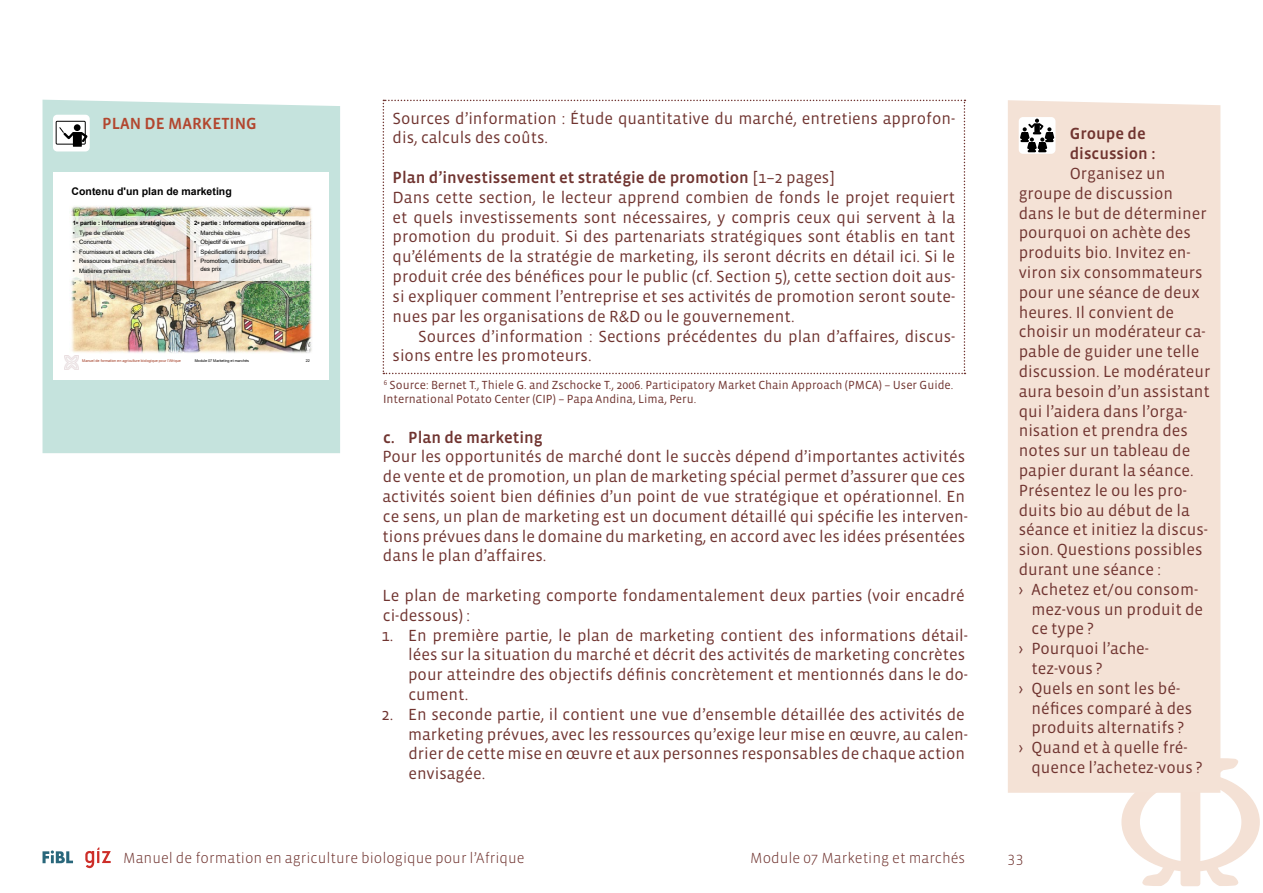
<style>
.page{position:relative;width:1263px;height:893px;background:#fff}
.page>*{position:absolute;margin:0;border:0;box-sizing:border-box;transform-origin:0 0}
.t1{font:16.5px/19.8px "Vista Sans OT";color:#703430}
.t2{font:500 16.5px/19.8px "Vista Sans OT";color:#703430}
.t3{font:500 16.5px "Vista Sans OT";color:#b2462e}
.t4{font:300 15px "Vista Sans OT";color:#703430}
.t5{font:12px/14.4px "Vista Sans OT";color:#703430}
.t6{font:700 10.5px "Arial";color:#000}
.t7{font:6px/7.9px "Arial";color:#000}
.t8{font:700 6px "Arial";color:#000}
.t9{font:3.75px "Arial";color:#a23d25}
.t10{font:3.75px "Arial";color:#000}
.s1{font-weight:500}
</style>
<div class="page">
<div style="left:1121px;top:772px;width:139px;height:100px;background:#f4e1d5;border-radius:50%"></div>
<div style="left:1140px;top:782px;width:101px;height:80px;background:#fff;border-radius:50%"></div>
<div style="left:1180px;top:756px;width:20px;height:130px;background:#f4e1d5;border-radius:3px"></div>
<svg style="left:1220px;top:758px;width:18px;height:19px"></svg>
<svg style="left:1142px;top:867px;width:32px;height:19px"></svg>
<svg style="left:1206px;top:867px;width:32px;height:19px"></svg>
<svg style="left:43px;top:850px;width:30px;height:13px"></svg>
<svg style="left:85px;top:847px;width:26px;height:21px"></svg>
<svg style="left:383px;top:100px;width:582px;height:274px"></svg>
<div style="left:43px;top:100px;width:297px;height:353px;background:#c5e3dd"></div>
<div style="left:53px;top:115px;width:37px;height:36px;background:#fff;border-radius:4px"></div>
<div style="left:73px;top:132px;width:9px;height:15px;background:#000"></div>
<div style="left:56px;top:121px;width:30px;height:23px;border:1px solid #000"></div>
<svg style="left:59px;top:127px;width:31px;height:17px"></svg>
<div style="left:74px;top:124px;width:7px;height:7px;background:#000;border-radius:50%"></div>
<div style="left:53px;top:172px;width:276px;height:208px;background:#fff"></div>
<img style="left:65px;top:355px;width:14px;height:14px">
<img style="left:71px;top:206px;width:241px;height:147px">
<img style="left:191px;top:216px;width:119px;height:64px">
<div style="left:1008px;top:100px;width:212px;height:693px;background:#f4e2d6"></div>
<svg style="left:1019px;top:117px;width:36px;height:37px"></svg>
<svg style="left:1019px;top:119px;width:36px;height:33px"></svg>
<p class="t3" style="left:102px;top:115px;width:156px">PLAN DE MARKETING</p>
<p class="t6" style="left:72px;top:184px;width:162px">Contenu d'un plan de marketing</p>
<p class="t8" style="left:73px;top:219px;width:104px">1<sup>e</sup> partie : Informations stratégiques</p>
<p class="t7" style="left:73px;top:229px;width:53px">• Type de clientèle</p>
<p class="t7" style="left:73px;top:238px;width:41px">• Concurrents</p>
<p class="t7" style="left:73px;top:248px;width:83px">• Fournisseurs et acteurs clés</p>
<p class="t7" style="left:73px;top:257px;width:104px">• Ressources humaines et financières</p>
<p class="t7" style="left:73px;top:266px;width:59px">• Matières premières</p>
<p class="t8" style="left:194px;top:219px;width:113px">2<sup>e</sup> partie : Informations opérationnelles</p>
<p class="t7" style="left:194px;top:229px;width:48px">• Marchés cibles</p>
<p class="t7" style="left:194px;top:238px;width:53px">• Objectif de vente</p>
<p class="t7" style="left:194px;top:248px;width:73px">• Spécifications du produit</p>
<p class="t7" style="left:200px;top:257px;width:83px;text-indent:-6px">• Promotion, distribution, fixation des prix</p>
<p class="t9" style="left:82px;top:358px;width:100px">Manuel de formation en agriculture biologique pour l’Afrique</p>
<p class="t10" style="left:195px;top:358px;width:56px">Module 07 Marketing et marchés</p>
<p class="t10" style="left:306px;top:358px;width:6px">22</p>
<p class="t1" style="left:393px;top:109px;width:564px">Sources d’information : Étude quantitative du marché, entretiens approfon&shy;dis, calculs des coûts.</p>
<p class="t1" style="left:393px;top:168px;width:564px"><span class="s1">Plan d’investissement et stratégie de promotion</span> [1–2 pages]<br>Dans cette section, le lecteur apprend combien de fonds le projet requiert et quels investissements sont nécessaires, y compris ceux qui servent à la promotion du produit. Si des partenariats stratégiques sont établis en tant qu’éléments de la stratégie de marketing, ils seront décrits en détail ici. Si le produit crée des bénéfices pour le public (cf. Section 5), cette section doit aus&shy;si expliquer comment l’entreprise et ses activités de promotion seront soute&shy;nues par les organisations de R&amp;D ou le gouvernement.</p>
<p class="t1" style="left:393px;top:326px;width:564px;text-indent:26px">Sources d’information : Sections précédentes du plan d’affaires, discus&shy;sions entre les promoteurs.</p>
<p class="t5" style="left:383px;top:378px;width:572px"><sup>6</sup> Source: Bernet T., Thiele G. and Zschocke T., 2006. Participatory Market Chain Approach (PMCA) – User Guide.<br>International Potato Center (CIP) – Papa Andina, Lima, Peru.</p>
<p class="t2" style="left:383px;top:427px;width:161px">c. Plan de marketing</p>
<p class="t1" style="left:382px;top:447px;width:587px">Pour les opportunités de marché dont le succès dépend d’importantes activités de vente et de promotion, un plan de marketing spécial permet d’assurer que ces activités soient bien définies d’un point de vue stratégique et opérationnel. En ce sens, un plan de marketing est un document détaillé qui spécifie les interven&shy;tions prévues dans le domaine du marketing, en accord avec les idées présentées dans le plan d’affaires.</p>
<p class="t1" style="left:383px;top:586px;width:584px">Le plan de marketing comporte fondamentalement deux parties (voir encadré ci-dessous) :</p>
<p class="t1" style="left:408px;top:625px;width:561px;text-indent:-27px">1. En première partie, le plan de marketing contient des informations détail&shy;lées sur la situation du marché et décrit des activités de marketing concrètes pour atteindre des objectifs définis concrètement et mentionnés dans le do&shy;cument.</p>
<p class="t1" style="left:408px;top:705px;width:561px;text-indent:-27px">2. En seconde partie, il contient une vue d’ensemble détaillée des activités de marketing prévues, avec les ressources qu’exige leur mise en œuvre, au calen&shy;drier de cette mise en œuvre et aux personnes responsables de chaque action envisagée.</p>
<p class="t2" style="left:1070px;top:124px;width:87px">Groupe de discussion :</p>
<p class="t1" style="left:1070px;top:164px;width:97px">Organisez un</p>
<p class="t1" style="left:1019px;top:184px;width:156px">groupe de discussion</p>
<p class="t1" style="left:1019px;top:203px;width:189px">dans le but de déterminer</p>
<p class="t1" style="left:1019px;top:223px;width:174px">pourquoi on achète des</p>
<p class="t1" style="left:1019px;top:243px;width:173px">produits bio. Invitez en-</p>
<p class="t1" style="left:1019px;top:263px;width:185px">viron six consommateurs</p>
<p class="t1" style="left:1019px;top:283px;width:182px">pour une séance de deux</p>
<p class="t1" style="left:1019px;top:302px;width:157px">heures. Il convient de</p>
<p class="t1" style="left:1019px;top:322px;width:188px">choisir un modérateur ca-</p>
<p class="t1" style="left:1019px;top:342px;width:182px">pable de guider une telle</p>
<p class="t1" style="left:1019px;top:362px;width:193px">discussion. Le modérateur</p>
<p class="t1" style="left:1019px;top:382px;width:193px">aura besoin d’un assistant</p>
<p class="t1" style="left:1019px;top:401px;width:170px">qui l’aidera dans l’orga-</p>
<p class="t1" style="left:1019px;top:421px;width:171px">nisation et prendra des</p>
<p class="t1" style="left:1019px;top:441px;width:173px">notes sur un tableau de</p>
<p class="t1" style="left:1019px;top:461px;width:176px">papier durant la séance.</p>
<p class="t1" style="left:1019px;top:481px;width:170px">Présentez le ou les pro-</p>
<p class="t1" style="left:1019px;top:500px;width:173px">duits bio au début de la</p>
<p class="t1" style="left:1019px;top:520px;width:191px">séance et initiez la discus-</p>
<p class="t1" style="left:1019px;top:540px;width:185px">sion. Questions possibles</p>
<p class="t1" style="left:1019px;top:560px;width:144px">durant une séance :</p>
<p class="t1" style="left:1019px;top:580px;width:181px">› Achetez et/ou consom-</p>
<p class="t1" style="left:1031px;top:599px;width:173px">mez-vous un produit de</p>
<p class="t1" style="left:1031px;top:619px;width:64px">ce type ?</p>
<p class="t1" style="left:1019px;top:639px;width:132px">› Pourquoi l’ache-</p>
<p class="t1" style="left:1031px;top:659px;width:72px">tez-vous ?</p>
<p class="t1" style="left:1019px;top:679px;width:163px">› Quels en sont les bé-</p>
<p class="t1" style="left:1031px;top:698px;width:162px">néfices comparé à des</p>
<p class="t1" style="left:1031px;top:718px;width:154px">produits alternatifs ?</p>
<p class="t1" style="left:1019px;top:738px;width:170px">› Quand et à quelle fré-</p>
<p class="t1" style="left:1031px;top:758px;width:172px">quence l’achetez-vous ?</p>
<p class="t4" style="left:123px;top:850px;width:403px">Manuel de formation en agriculture biologique pour l’Afrique</p>
<p class="t4" style="left:750px;top:850px;width:216px">Module 07 Marketing et marchés</p>
<p class="t4" style="left:1008px;top:850px;width:17px">33</p>
</div>
